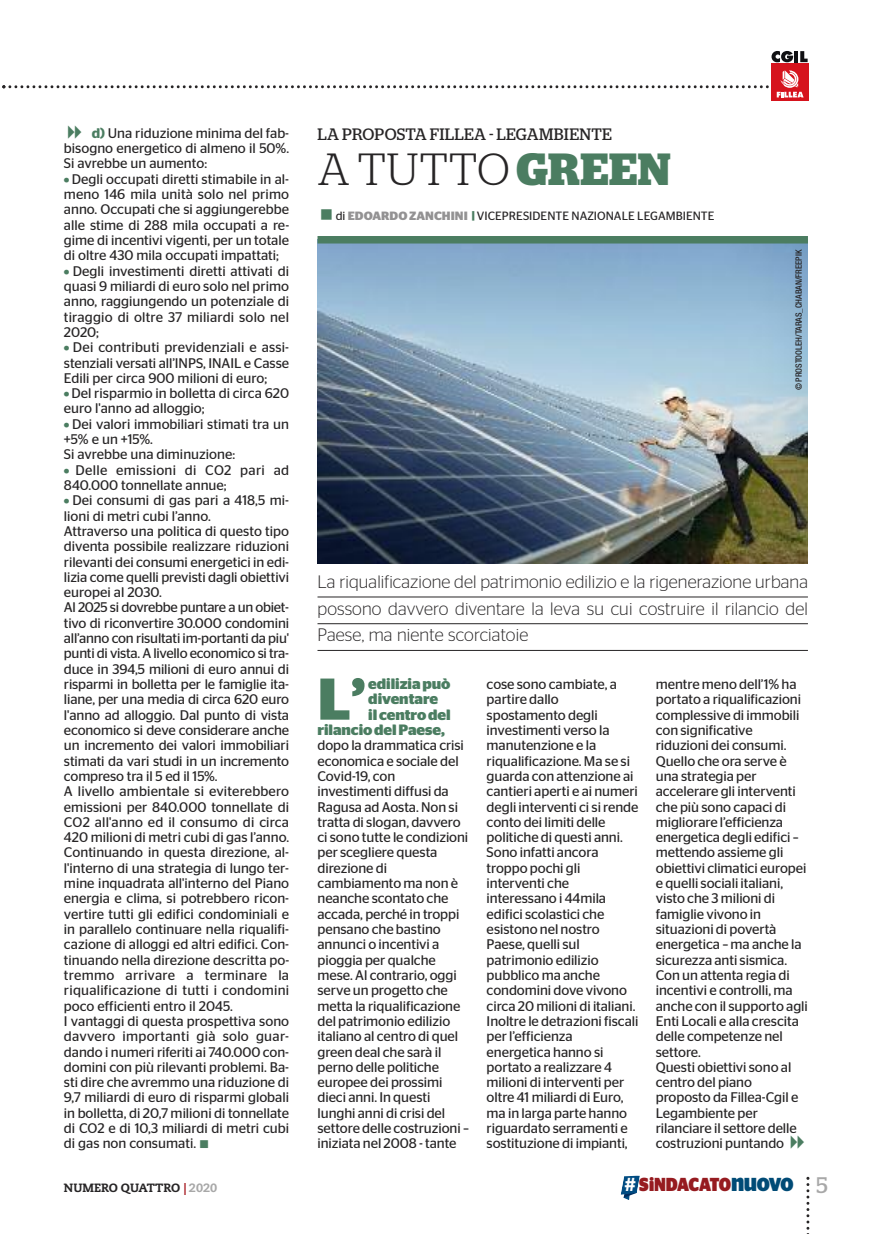
<style>
.page{position:relative;width:893px;height:1234px;background:#fff}
.page>*{position:absolute;margin:0;border:0;box-sizing:border-box;transform-origin:0 0}
.t1{font:700 58.65px "Stag Sans";color:#4b7d61}
.t2{font:300 45px "Stag";letter-spacing:.015em;color:#272526}
.t3{font:900 18.75px "Stag Sans";letter-spacing:-.025em;color:#961b20;scale:.85 1}
.t4{font:300 18px/26.7px "Stag Sans";letter-spacing:.01em;color:#272526;text-align:justify}
.t5{font:16.5px "Stag";letter-spacing:.02em;color:#272526}
.t6{font:700 15px "Stag Sans";letter-spacing:-.005em;color:#4b7d61}
.t7{font:13.95px/15.3px "Stag Sans";letter-spacing:-.005em;color:#272526}
.t8{font:13.95px/15.3px "Stag Sans";letter-spacing:.015em;color:#272526}
.t9{font:12px "Stag Sans";letter-spacing:.005em;color:#272526}
.t10{font:800 12px "Caecilia LT Std";color:#272526}
.t11{font:500 condensed 8.7px "Helvetica Neue LT Std";color:#272526}
.s1{font-weight:600;color:#4b7d61}
.s2{font-weight:900;color:#4b7d61}
.s3{color:#4b7d61}
.s4{font-weight:700;color:#4b7d61}
.s5{font-weight:700;color:#939293}
.s6{color:#a81e25}
.s7{color:#a8a8a8}
.s8{font-weight:500;color:#fff}
.s9{font-weight:700;font-size:24.9px;color:#004b76}
.s10{font-family:"Stag";font-weight:400;font-size:22.5px;color:#a8a8a8}
</style>
<div class="page">
<svg style="left:806px;top:1176px;width:3px;height:54px"></svg>
<svg style="left:621px;top:1175px;width:19px;height:24px"></svg>
<svg style="left:771px;top:51px;width:22px;height:11px"></svg>
<hr style="left:794px;top:51px;width:4px;height:11px;background:#111114">
<svg style="left:800px;top:51px;width:8px;height:11px"></svg>
<div style="left:771px;top:64px;width:37px;height:37px;background:#d6131d"></div>
<svg style="left:2px;top:70px;width:802px;height:27px"></svg>
<img style="left:317px;top:243px;width:491px;height:320px">
<div style="left:317px;top:236px;width:491px;height:7px;background:#4b7d61"></div>
<hr style="left:317px;top:596px;width:491px;height:1px;background:#272526">
<hr style="left:317px;top:623px;width:491px;height:1px;background:#272526">
<hr style="left:317px;top:650px;width:491px;height:1px;background:#272526">
<p class="t7" style="left:64px;top:126px;width:227px;text-align:justify;text-indent:28px"><span class="s1">d)</span> Una riduzione minima del fab&shy;bisogno energetico di almeno il 50%.<br>Si avrebbe un aumento:</p>
<p class="t7" style="left:64px;top:172px;width:227px;text-align:justify"><span class="s2">•</span>Degli occupati diretti stimabile in al&shy;meno 146 mila unità solo nel primo anno. Occupati che si aggiungerebbe alle stime di 288 mila occupati a re&shy;gime di incentivi vigenti, per un totale di oltre 430 mila occupati impattati;</p>
<p class="t7" style="left:64px;top:264px;width:227px;text-align:justify"><span class="s2">•</span> Degli investimenti diretti attivati di quasi 9 miliardi di euro solo nel primo anno, raggiungendo un potenziale di tiraggio di oltre 37 miliardi solo nel 2020;</p>
<p class="t7" style="left:64px;top:341px;width:227px;text-align:justify"><span class="s2">•</span> Dei contributi previdenziali e assi&shy;stenziali versati all’INPS, INAIL e Casse Edili per circa 900 milioni di euro;</p>
<p class="t7" style="left:64px;top:386px;width:227px"><span class="s2">•</span>Del risparmio in bolletta di circa 620 euro l'anno ad alloggio;</p>
<p class="t7" style="left:64px;top:417px;width:227px"><span class="s2">•</span> Dei valori immobiliari stimati tra un +5% e un +15%.<br>Si avrebbe una diminuzione:</p>
<p class="t8" style="left:64px;top:463px;width:227px"><span class="s2">•</span> Delle emissioni di CO2 pari ad<br>840.000 tonnellate annue;</p>
<p class="t7" style="left:64px;top:494px;width:227px"><span class="s2">•</span> Dei consumi di gas pari a 418,5 mi&shy;lioni di metri cubi l’anno.<br>Attraverso una politica di questo tipo diventa possibile realizzare riduzioni rilevanti dei consumi energetici in edi&shy;lizia come quelli previsti dagli obiettivi europei al 2030.<br>Al 2025 si dovrebbe puntare a un obiet&shy;tivo di riconvertire 30.000 condomini all’anno con risultati im-portanti da piu' punti di vista. A livello economico si tra&shy;duce in 394,5 milioni di euro annui di risparmi in bolletta per le famiglie ita&shy;liane, per una media di circa 620 euro l'anno ad alloggio. Dal punto di vista economico si deve considerare anche un incremento dei valori immobiliari stimati da vari studi in un incremento compreso tra il 5 ed il 15%.<br>A livello ambientale si eviterebbero emissioni per 840.000 tonnellate di CO2 all'anno ed il consumo di circa 420 milioni di metri cubi di gas l’anno.<br>Continuando in questa direzione, al&shy;l'interno di una strategia di lungo ter&shy;mine inquadrata all'interno del Piano energia e clima, si potrebbero ricon&shy;vertire tutti gli edifici condominiali e in parallelo continuare nella riqualifi&shy;cazione di alloggi ed altri edifici. Con&shy;tinuando nella direzione descritta po&shy;tremmo arrivare a terminare la riqualificazione di tutti i condomini poco efficienti entro il 2045.<br>I vantaggi di questa prospettiva sono davvero importanti già solo guar&shy;dando i numeri riferiti ai 740.000 con&shy;domini con più rilevanti problemi. Ba&shy;sti dire che avremmo una riduzione di 9,7 miliardi di euro di risparmi globali in bolletta, di 20,7 milioni di tonnellate di CO2 e di 10,3 miliardi di metri cubi di gas non consumati. <span class="s3">■</span></p>
<p class="t5" style="left:318px;top:129px;width:296px">LA PROPOSTA FILLEA - LEGAMBIENTE</p>
<h2 class="t2" style="left:318px;top:154px;width:354px">A TUTTO<span class="s4">GREEN</span></h2>
<p class="t9" style="left:320px;top:211px;width:396px"><span class="s3">■</span> di <span class="s5">EDOARDOZANCHINI</span> <span class="s2">|</span> VICEPRESIDENTE NAZIONALE LEGAMBIENTE</p>
<p class="t11" style="left:796px;top:390px;width:142px;rotate:-90deg">© PROSTOOLEH/TARAS_CHABAN/FREEPIK</p>
<p class="t4" style="left:317px;top:569px;width:492px">La riqualificazione del patrimonio edilizio e la rigenerazione urbana possono davvero diventare la leva su cui costruire il rilancio del Paese, ma niente scorciatoie</p>
<h1 class="t1" style="left:317px;top:678px;width:50px">L’</h1>
<p class="t6" style="left:368px;top:678px;width:84px">ediliziapuò</p>
<p class="t6" style="left:368px;top:693px;width:71px">diventare</p>
<p class="t6" style="left:368px;top:709px;width:84px">ilcentrodel</p>
<p class="t6" style="left:317px;top:724px;width:129px">rilanciodelPaese,</p>
<p class="t7" style="left:317px;top:738px;width:153px">dopo la drammatica crisi economica e sociale del<br>Covid-19, con investimenti diffusi da<br>Ragusa ad Aosta. Non si tratta di slogan, davvero ci sono tutte le condizioni per scegliere questa direzione di cambiamento ma non è neanche scontato che accada, perché in troppi pensano che bastino annunci o incentivi a pioggia per qualche mese. Al contrario, oggi serve un progetto che metta la riqualificazione del patrimonio edilizio italiano al centro di quel green deal che sarà il perno delle politiche europee dei prossimi dieci anni. In questi lunghi anni di crisi del settore delle costruzioni – iniziata nel 2008 - tante</p>
<p class="t7" style="left:487px;top:677px;width:153px">cose sono cambiate, a partire dallo spostamento degli investimenti verso la manutenzione e la riqualificazione. Ma se si guarda con attenzione ai cantieri aperti e ai numeri degli interventi ci si rende conto dei limiti delle politiche di questi anni.<br>Sono infatti ancora troppo pochi gli interventi che interessano i 44mila edifici scolastici che esistono nel nostro<br>Paese, quelli sul patrimonio edilizio pubblico ma anche condomini dove vivono circa 20 milioni di italiani.<br>Inoltre le detrazioni fiscali per l’efficienza energetica hanno si portato a realizzare 4 milioni di interventi per oltre 41 miliardi di Euro, ma in larga parte hanno riguardato serramenti e sostituzione di impianti,</p>
<p class="t7" style="left:656px;top:677px;width:154px">mentre meno dell’1% ha portato a riqualificazioni complessive di immobili con significative riduzioni dei consumi.<br>Quello che ora serve è una strategia per accelerare gli interventi che più sono capaci di migliorare l’efficienza energetica degli edifici – mettendo assieme gli obiettivi climatici europei e quelli sociali italiani, visto che 3 milioni di famiglie vivono in situazioni di povertà energetica – ma anche la sicurezza anti sismica.<br>Con un attenta regia di incentivi e controlli, ma anche con il supporto agli<br>Enti Locali e alla crescita delle competenze nel settore.<br>Questi obiettivi sono al centro del piano proposto da Fillea-Cgil e<br>Legambiente per rilanciare il settore delle costruzioni puntando</p>
<p class="t10" style="left:64px;top:1182px;width:155px">NUMERO QUATTRO <span class="s6">|</span> <span class="s7">2020</span></p>
<h3 class="t3" style="left:624px;top:1177px;width:241px"><span class="s8">#</span> SiNDACATO<span class="s9">nuovo</span> <span class="s10">5</span></h3>
</div>
